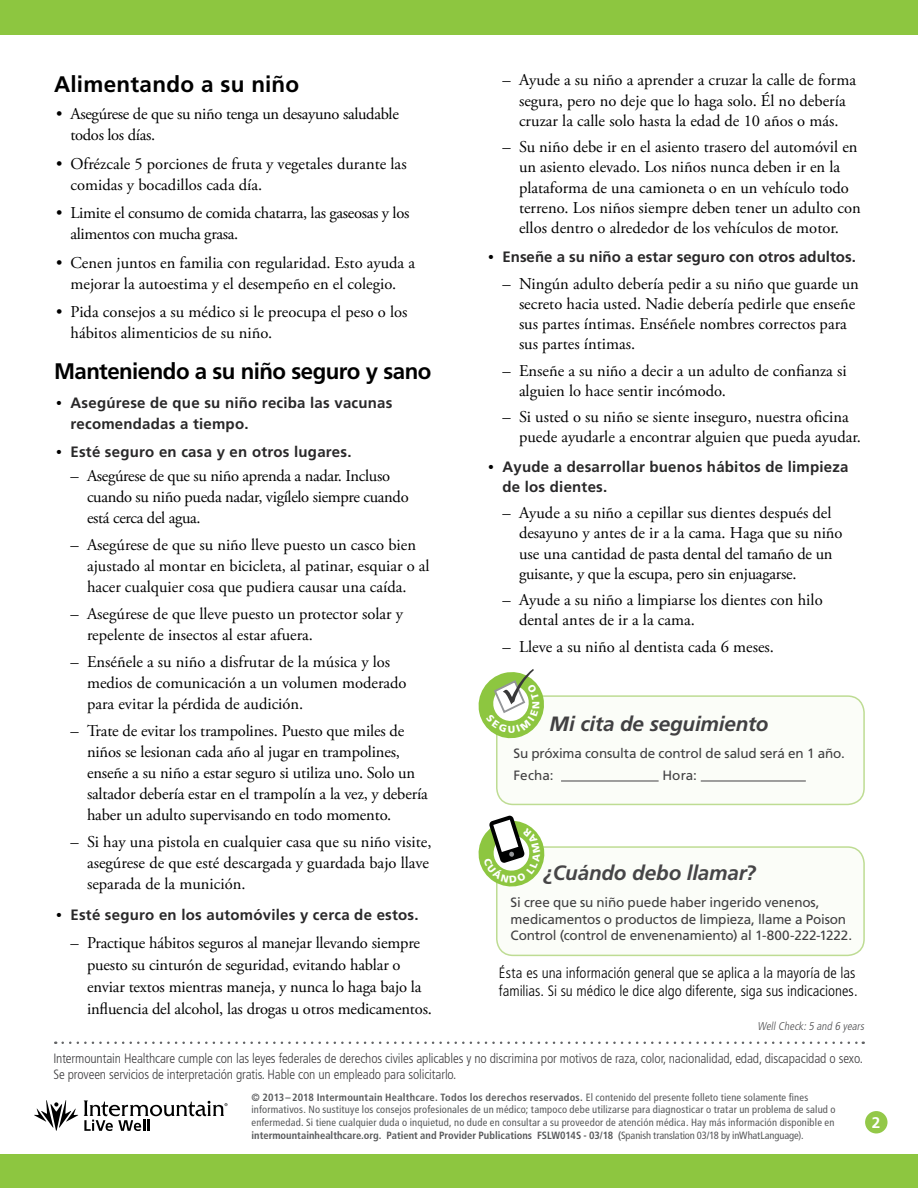
<style>
.page{position:relative;width:918px;height:1188px;background:#fff}
.page>*{position:absolute;margin:0;border:0;box-sizing:border-box;transform-origin:0 0}
.Level_1__h2{font:700 22.5px "Frutiger LT Std";letter-spacing:-.02em;color:#000}
.Level_1__h2-2{font:700 22.5px "Frutiger LT Std";letter-spacing:.01em;color:#000}
.Opening_paragraph{font:italic 700 20.7px "Frutiger LT Std";letter-spacing:-.01em;color:#414042}
.Opening_paragraph-2{font:italic 700 20.7px "Frutiger LT Std";letter-spacing:-.01em;color:#464547}
.t1{font:16.5px/20.2px "Adobe Garamond Pro";color:#000}
.t2{font:16.5px/21px "Adobe Garamond Pro";letter-spacing:-.02em;color:#000}
.t3{font:700 15.45px "Frutiger LT Std";color:#fff}
.t4{font:700 15px/21px "Frutiger LT Std";letter-spacing:.015em;color:#292829}
.Main{font:300 condensed 15px/18px "Frutiger LT Std";color:#000}
.t5{font:300 condensed 13.5px/15.5px "Frutiger LT Std";letter-spacing:-.01em;color:#414042}
.Main_table{font:13.5px/16.5px "Frutiger LT Std";letter-spacing:-.01em;color:#414042}
.List_intro_-_extra_s{font:italic 300 condensed 11.25px "Frutiger LT Std";color:#4d4d4f}
.Footer__h6{font:condensed 10.5px/12.8px "Frutiger LT Std";letter-spacing:.015em;color:#58595b}
.s1{font-family:"Adobe Garamond Pro";font-weight:400;color:#000}
.s2{font-weight:700}
</style>
<div class="page">
<div style="left:0;top:0;width:918px;height:35px;background:#8dc640"></div>
<div style="left:0;top:1154px;width:918px;height:34px;background:#8dc640"></div>
<div style="left:865px;top:1111px;width:23px;height:22px;background:#93c848;border-radius:50%"></div>
<svg style="left:34px;top:1100px;width:44px;height:31px"></svg>
<svg style="left:84px;top:1100px;width:144px;height:31px"></svg>
<svg style="left:63px;top:1042px;width:801px;height:2px"></svg>
<div style="left:497px;top:847px;width:367px;height:108px;background:#fbfdf8;border-radius:16px"></div>
<div style="left:496px;top:846px;width:369px;height:110px;border:2px solid #bedc93;border-radius:16px"></div>
<div style="left:497px;top:696px;width:367px;height:108px;background:#fbfdf8;border-radius:16px"></div>
<div style="left:496px;top:695px;width:369px;height:110px;border:2px solid #bedc93;border-radius:16px"></div>
<hr style="left:561px;top:781px;width:98px;height:1px;background:#414042">
<hr style="left:701px;top:781px;width:105px;height:1px;background:#414042">
<svg style="left:478px;top:815px;width:71px;height:76px"></svg>
<svg style="left:478px;top:669px;width:69px;height:73px"></svg>
<p class="Level_1__h2-2" style="left:54px;top:71px;width:247px">Alimentando a su niño</p>
<p class="t2" style="left:70px;top:104px;width:330px;text-indent:-14px">• Asegúrese de que su niño tenga un desayuno saludable todos los días.</p>
<p class="t1" style="left:70px;top:154px;width:338px;line-height:21px;text-indent:-14px">• Ofrézcale 5 porciones de fruta y vegetales durante las comidas y bocadillos cada día.</p>
<p class="t2" style="left:70px;top:203px;width:340px;text-indent:-14px">• Limite el consumo de comida chatarra, las gaseosas y los alimentos con mucha grasa.</p>
<p class="t1" style="left:56px;top:253px;width:360px;line-height:21px;text-align:center">• Cenen juntos en familia con regularidad. Esto ayuda a mejorar la autoestima y el desempeño en el colegio.</p>
<p class="t1" style="left:70px;top:302px;width:339px;line-height:21px;text-indent:-14px">• Pida consejos a su médico si le preocupa el peso o los hábitos alimenticios de su niño.</p>
<p class="Level_1__h2" style="left:54px;top:358px;width:379px">Manteniendo a su niño seguro y sano</p>
<p class="t4" style="left:70px;top:392px;width:323px;text-indent:-14px"><span class="s1">•</span> Asegúrese de que su niño reciba las vacunas recomendadas a tiempo.</p>
<p class="t4" style="left:56px;top:442px;width:297px"><span class="s1">•</span> Esté seguro en casa y en otros lugares.</p>
<p class="t2" style="left:87px;top:466px;width:323px;text-indent:-16px">– Asegúrese de que su niño aprenda a nadar. Incluso cuando su niño pueda nadar, vigílelo siempre cuando está cerca del agua.</p>
<p class="t1" style="left:87px;top:535px;width:344px;line-height:21px;text-indent:-16px">– Asegúrese de que su niño lleve puesto un casco bien ajustado al montar en bicicleta, al patinar, esquiar o al hacer cualquier cosa que pudiera causar una caída.</p>
<p class="t1" style="left:87px;top:604px;width:318px;line-height:21px;text-indent:-16px">– Asegúrese de que lleve puesto un protector solar y repelente de insectos al estar afuera.</p>
<p class="t1" style="left:87px;top:652px;width:321px;line-height:21px;text-indent:-16px">– Enséñele a su niño a disfrutar de la música y los medios de comunicación a un volumen moderado para evitar la pérdida de audición.</p>
<p class="t1" style="left:87px;top:721px;width:342px;line-height:21px;text-indent:-16px">– Trate de evitar los trampolines. Puesto que miles de niños se lesionan cada año al jugar en trampolines, enseñe a su niño a estar seguro si utiliza uno. Solo un saltador debería estar en el trampolín a la vez, y debería haber un adulto supervisando en todo momento.</p>
<p class="t1" style="left:87px;top:832px;width:346px;line-height:21px;text-indent:-16px">– Si hay una pistola en cualquier casa que su niño visite, asegúrese de que esté descargada y guardada bajo llave separada de la munición.</p>
<p class="t4" style="left:56px;top:905px;width:364px"><span class="s1">•</span> Esté seguro en los automóviles y cerca de estos.</p>
<p class="t1" style="left:87px;top:933px;width:346px;line-height:21.8px;text-indent:-16px">– Practique hábitos seguros al manejar llevando siempre puesto su cinturón de seguridad, evitando hablar o enviar textos mientras maneja, y nunca lo haga bajo la influencia del alcohol, las drogas u otros medicamentos.</p>
<p class="t1" style="left:502px;top:71px;width:355px;text-align:center">– Ayude a su niño a aprender a cruzar la calle de forma segura, pero no deje que lo haga solo. Él no debería cruzar la calle solo hasta la edad de 10 años o más.</p>
<p class="t1" style="left:519px;top:137px;width:343px;text-indent:-16px">– Su niño debe ir en el asiento trasero del automóvil en un asiento elevado. Los niños nunca deben ir en la plataforma de una camioneta o en un vehículo todo terreno. Los niños siempre deben tener un adulto con ellos dentro o alrededor de los vehículos de motor.</p>
<p class="t4" style="left:488px;top:247px;width:369px"><span class="s1">•</span> Enseñe a su niño a estar seguro con otros adultos.</p>
<p class="t1" style="left:519px;top:274px;width:341px;text-indent:-16px">– Ningún adulto debería pedir a su niño que guarde un secreto hacia usted. Nadie debería pedirle que enseñe sus partes íntimas. Enséñele nombres correctos para sus partes íntimas.</p>
<p class="t1" style="left:519px;top:361px;width:329px;text-indent:-16px">– Enseñe a su niño a decir a un adulto de confianza si alguien lo hace sentir incómodo.</p>
<p class="t1" style="left:519px;top:407px;width:344px;text-indent:-16px">– Si usted o su niño se siente inseguro, nuestra oficina puede ayudarle a encontrar alguien que pueda ayudar.</p>
<p class="t4" style="left:502px;top:456px;width:348px;line-height:20.2px;text-indent:-14px"><span class="s1">•</span> Ayude a desarrollar buenos hábitos de limpieza de los dientes.</p>
<p class="t1" style="left:519px;top:503px;width:325px;text-indent:-16px">– Ayude a su niño a cepillar sus dientes después del desayuno y antes de ir a la cama. Haga que su niño use una cantidad de pasta dental del tamaño de un guisante, y que la escupa, pero sin enjuagarse.</p>
<p class="t1" style="left:519px;top:590px;width:305px;text-indent:-16px">– Ayude a su niño a limpiarse los dientes con hilo dental antes de ir a la cama.</p>
<p class="t1" style="left:502px;top:638px;width:273px">– Lleve a su niño al dentista cada 6 meses.</p>
<p class="Opening_paragraph" style="left:549px;top:711px;width:221px">Mi cita de seguimiento</p>
<p class="Main_table" style="left:513px;top:745px;width:333px">Su próxima consulta de control de salud será en 1 año.</p>
<p class="Main_table" style="left:513px;top:767px;width:42px">Fecha:</p>
<p class="Main_table" style="left:662px;top:767px;width:36px">Hora:</p>
<p class="Opening_paragraph-2" style="left:544px;top:861px;width:214px">¿Cuándo debo llamar?</p>
<p class="Main_table" style="left:511px;top:894px;width:343px">Si cree que su niño puede haber ingerido venenos, medicamentos o productos de limpieza, llame a Poison<br>Control (control de envenenamiento) al 1-800-222-1222.</p>
<p class="Main" style="left:499px;top:964px;width:360px">Ésta es una información general que se aplica a la mayoría de las familias. Si su médico le dice algo diferente, siga sus indicaciones.</p>
<p class="List_intro_-_extra_s" style="left:757px;top:1020px;width:110px">WellCheck:5 and 6 years</p>
<p class="t5" style="left:53px;top:1051px;width:811px">Intermountain Healthcare cumple con las leyes federales de derechos civiles aplicables y no discrimina por motivos de raza, color, nacionalidad, edad, discapacidad o sexo.<br>Se proveen servicios de interpretación gratis. Hable con un empleado para solicitarlo.</p>
<p class="Footer__h6" style="left:252px;top:1091px;width:586px"><span class="s2">© 2013–2018 Intermountain Healthcare. Todos los derechos reservados.</span> El contenido del presente folleto tiene solamente fines informativos. No sustituye los consejos profesionales de un médico; tampoco debe utilizarse para diagnosticar o tratar un problema de salud o enfermedad. Si tiene cualquier duda o inquietud, no dude en consultar a su proveedor de atención médica. Hay más información disponible en <span class="s2">intermountainhealthcare.org. Patient and Provider Publications FSLW014S - 03/18 (</span>Spanish translation 03/18 by inWhatLanguage).</p>
<p class="t3" style="left:872px;top:1113px;width:10px">2</p>
</div>
